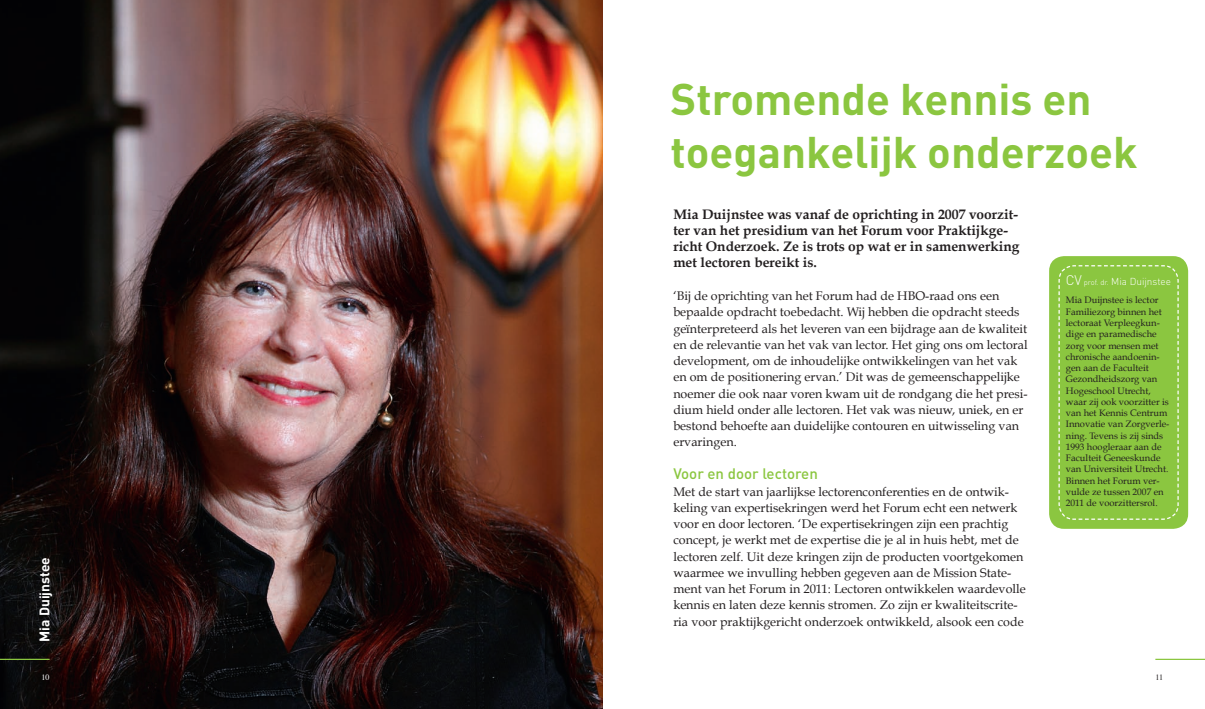
<style>
.page{position:relative;width:1205px;height:709px;background:#fff}
.page>*{position:absolute;margin:0;border:0;box-sizing:border-box;transform-origin:0 0}
.t1{font:700 43.75px/52.5px "DIN Pro";color:#8bc640}
.t2{font:500 15px "DIN Pro";color:#8bc640}
.t3{font:700 13.75px/16.2px "Book Antiqua";color:#231f20}
.t4{font:700 13.75px "DIN Pro";color:#fff}
.t5{font:12.5px/16.2px "Book Antiqua";color:#231f20}
.t6{font:300 10px "DIN Pro";color:#fff}
.t7{font:9.38px/11.2px "Book Antiqua";color:#231f20}
.t8{font:8.12px "Times";color:#fff}
.t9{font:8.12px "Times";color:#231f20}
.s1{font-size:13.75px}
.s2{font-size:7.5px}
</style>
<div class="page">
<img style="left:0;top:0;width:602px;height:709px">
<hr style="left:0;top:658px;width:50px;height:2px;background:#8bc640">
<hr style="left:1155px;top:658px;width:50px;height:2px;background:#8bc640">
<div style="left:1049px;top:256px;width:139px;height:273px;background:#8bc640;border-radius:15px"></div>
<svg style="left:1058px;top:265px;width:121px;height:255px"></svg>
<p class="t4" style="left:35px;top:642px;width:86px;rotate:-90deg">Mia Duijnstee</p>
<p class="t8" style="left:41px;top:670px;width:10px">10</p>
<h1 class="t1" style="left:670px;top:71px;width:469px">Stromende kennis en toegankelijk onderzoek</h1>
<p class="t3" style="left:673px;top:206px;width:347px">Mia Duijnstee was vanaf de oprichting in 2007 voorzit&shy;ter van het presidium van het Forum voor Praktijkge&shy;richt Onderzoek. Ze is trots op wat er in samenwerking met lectoren bereikt is.</p>
<p class="t5" style="left:673px;top:288px;width:356px">‘Bij de oprichting van het Forum had de HBO-raad ons een bepaalde opdracht toebedacht. Wij hebben die opdracht steeds geïnterpreteerd als het leveren van een bijdrage aan de kwaliteit en de relevantie van het vak van lector. Het ging ons om lectoral development, om de inhoudelijke ontwikkelingen van het vak en om de positionering ervan.’ Dit was de gemeenschappelijke noemer die ook naar voren kwam uit de rondgang die het presi&shy;dium hield onder alle lectoren. Het vak was nieuw, uniek, en er bestond behoefte aan duidelijke contouren en uitwisseling van ervaringen.</p>
<p class="t2" style="left:673px;top:463px;width:146px">Voor en door lectoren</p>
<p class="t5" style="left:673px;top:483px;width:354px">Met de start van jaarlijkse lectorenconferenties en de ontwik&shy;keling van expertisekringen werd het Forum echt een netwerk voor en door lectoren. ‘De expertisekringen zijn een prachtig concept, je werkt met de expertise die je al in huis hebt, met de lectoren zelf. Uit deze kringen zijn de producten voortgekomen waarmee we invulling hebben gegeven aan de Mission State&shy;ment van het Forum in 2011: Lectoren ontwikkelen waardevolle kennis en laten deze kennis stromen. Zo zijn er kwaliteitscrite&shy;ria voor praktijkgericht onderzoek ontwikkeld, alsook een code</p>
<p class="t6" style="left:1066px;top:274px;width:107px"><span class="s1">CV</span> <span class="s2">prof. dr.</span> Mia Duijnstee</p>
<p class="t7" style="left:1066px;top:295px;width:105px">Mia Duijnstee is lector<br>Familiezorg binnen het lectoraat Verpleegkun&shy;dige en paramedische zorg voor mensen met chronische aandoenin&shy;gen aan de Faculteit<br>Gezondheidszorg van<br>Hogeschool Utrecht, waar zij ook voorzitter is van het Kennis Centrum<br>Innovatie van Zorgverle&shy;ning. Tevens is zij sinds<br>1993 hoogleraar aan de<br>Faculteit Geneeskunde van Universiteit Utrecht.<br>Binnen het Forum ver&shy;vulde ze tussen 2007 en<br>2011 de voorzittersrol.</p>
<p class="t9" style="left:1155px;top:670px;width:9px">11</p>
</div>
